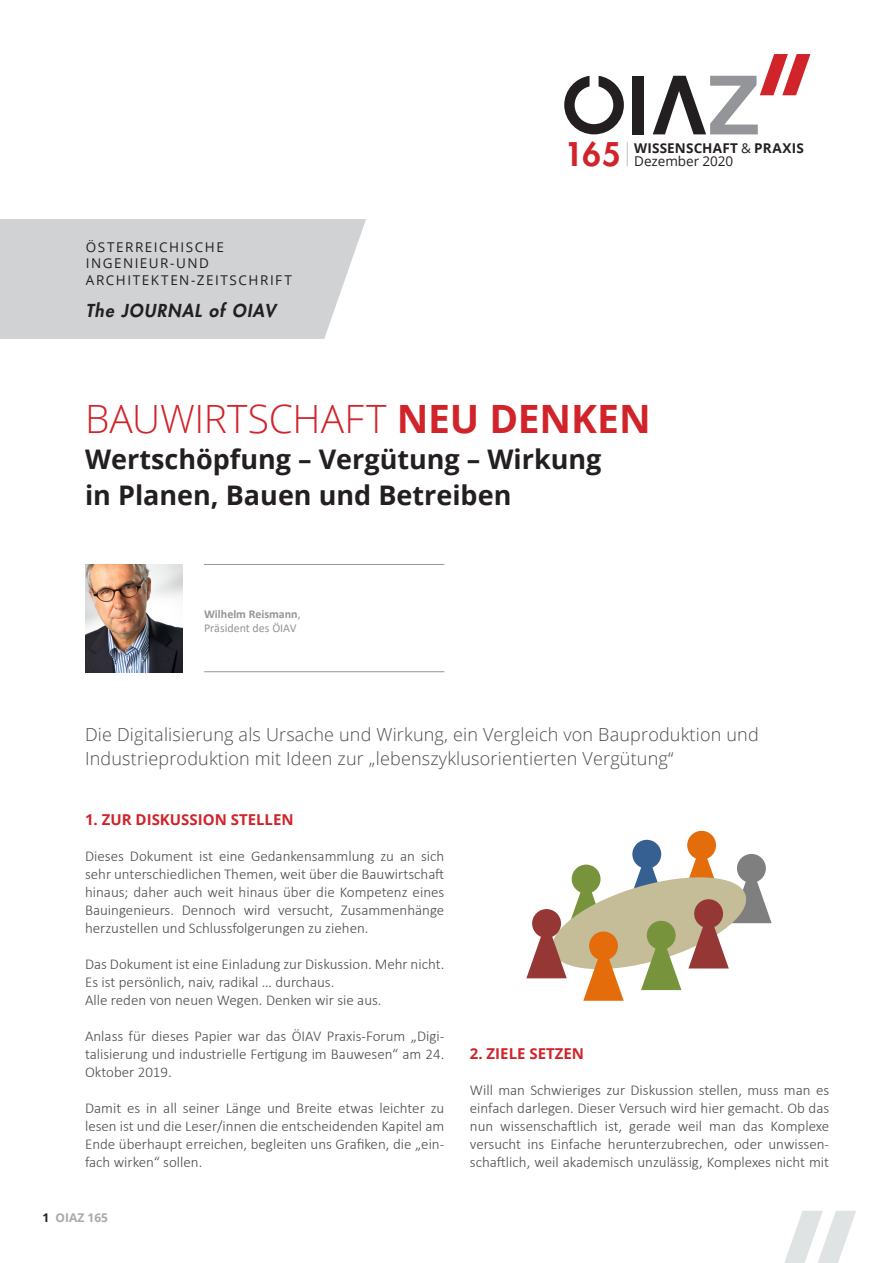
<style>
.page{position:relative;width:893px;height:1263px;background:#fff}
.page>*{position:absolute;margin:0;border:0;box-sizing:border-box;transform-origin:0 0}
.Überschrift{font:300 39px "Open Sans";color:#d1232a}
.t1{font:800 31.8px "Futura LT";color:#d1232a}
.Überschrift-2{font:700 27px "Open Sans";color:#231f20}
.Fliesstext{font:300 18px "Open Sans";letter-spacing:.01em;color:#4b4c4d}
.t2{font:italic 800 17.4px "Futura LT";letter-spacing:.065em;color:#231f20}
.Fliesstext-2{font:300 15px/18px "Calibri";color:#4b4c4d;text-align:justify}
.Unterüberschrift{font:700 15px "Open Sans";color:#d1232a}
.t3{font:13.5px "Open Sans";letter-spacing:.11em;color:#231f20}
.t4{font:700 13.5px "Open Sans";letter-spacing:.015em;color:#231f20}
.t5{font:13.5px "Open Sans";color:#231f20}
.bildtext{font:700 12px "Calibri";color:#939598}
.bildtext-2{font:12px "Calibri";color:#939598}
.t6{font:700 12px "Open Sans";color:#a8a9ad}
.s1{font-weight:400}
.s2{font-weight:700}
.s3{color:#231f20}
</style>
<div class="page">
<svg style="left:784px;top:1211px;width:72px;height:52px"></svg>
<div style="left:0;top:219px;width:366px;height:120px;background:#d1d2d4"></div>
<div style="left:633px;top:76px;width:11px;height:58px;background:#231f20"></div>
<svg style="left:564px;top:76px;width:60px;height:58px"></svg>
<svg style="left:653px;top:54px;width:157px;height:80px"></svg>
<svg style="left:627px;top:142px;width:1px;height:24px"></svg>
<img style="left:85px;top:565px;width:97px;height:107px">
<hr style="left:204px;top:564px;width:240px;height:1px;background:#939598">
<hr style="left:204px;top:671px;width:240px;height:1px;background:#939598">
<svg style="left:526px;top:830px;width:246px;height:171px"></svg>
<p class="t3" style="left:86px;top:238px;width:140px">ÖSTERREICHISCHE</p>
<p class="t3" style="left:86px;top:254px;width:125px">INGENIEUR-UND</p>
<p class="t3" style="left:86px;top:271px;width:208px">ARCHITEKTEN-ZEITSCHRIFT</p>
<p class="t2" style="left:86px;top:300px;width:191px">The JOURNAL of OIAV</p>
<p class="t1" style="left:564px;top:133px;width:58px">165</p>
<p class="t4" style="left:634px;top:139px;width:171px">WISSENSCHAFT <span class="s1">&amp;</span> PRAXIS</p>
<p class="t5" style="left:634px;top:152px;width:101px">Dezember 2020</p>
<p class="Überschrift" style="left:85px;top:392px;width:567px">BAUWIRTSCHAFT <span class="s2">NEU DENKEN</span></p>
<p class="Überschrift-2" style="left:85px;top:441px;width:518px">Wertschöpfung – Vergütung – Wirkung</p>
<p class="Überschrift-2" style="left:85px;top:477px;width:428px">in Planen, Bauen und Betreiben</p>
<p class="bildtext" style="left:204px;top:605px;width:98px">Wilhelm Reismann<span class="s1">,</span></p>
<p class="bildtext-2" style="left:204px;top:620px;width:94px">Präsident des ÖIAV</p>
<p class="Fliesstext" style="left:85px;top:722px;width:675px">Die Digitalisierung als Ursache und Wirkung, ein Vergleich von Bauproduktion und</p>
<p class="Fliesstext" style="left:85px;top:746px;width:590px">Industrieproduktion mit Ideen zur „lebenszyklusorientierten Vergütung“</p>
<p class="Unterüberschrift" style="left:85px;top:809px;width:210px">1. ZUR DISKUSSION STELLEN</p>
<p class="Fliesstext-2" style="left:85px;top:847px;width:361px">Dieses Dokument ist eine Gedankensammlung zu an sich sehr unterschiedlichen Themen, weit über die Bauwirtschaft hinaus; daher auch weit hinaus über die Kompetenz eines Bauingenieurs. Dennoch wird versucht, Zusammenhänge herzustellen und Schlussfolgerungen zu ziehen.</p>
<p class="Fliesstext-2" style="left:85px;top:955px;width:361px">Das Dokument ist eine Einladung zur Diskussion. Mehr nicht.</p>
<p class="Fliesstext-2" style="left:85px;top:973px;width:251px">Es ist persönlich, naiv, radikal … durchaus.</p>
<p class="Fliesstext-2" style="left:85px;top:991px;width:298px">Alle reden von neuen Wegen. Denken wir sie aus.</p>
<p class="Fliesstext-2" style="left:85px;top:1027px;width:361px">Anlass für dieses Papier war das ÖIAV Praxis-Forum „Digi&shy;talisierung und industrielle Fertigung im Bauwesen“ am 24.<br>Oktober 2019.</p>
<p class="Fliesstext-2" style="left:85px;top:1099px;width:361px">Damit es in all seiner Länge und Breite etwas leichter zu lesen ist und die Leser/innen die entscheidenden Kapitel am Ende überhaupt erreichen, begleiten uns Grafiken, die „ein&shy;fach wirken“ sollen.</p>
<p class="t6" style="left:43px;top:1209px;width:67px"><span class="s3">1</span> OIAZ 165</p>
<p class="Unterüberschrift" style="left:470px;top:1043px;width:116px">2. ZIELE SETZEN</p>
<p class="Fliesstext-2" style="left:470px;top:1081px;width:361px">Will man Schwieriges zur Diskussion stellen, muss man es einfach darlegen. Dieser Versuch wird hier gemacht. Ob das nun wissenschaftlich ist, gerade weil man das Komplexe versucht ins Einfache herunterzubrechen, oder unwissen&shy;schaftlich, weil akademisch unzulässig, Komplexes nicht mit</p>
</div>
